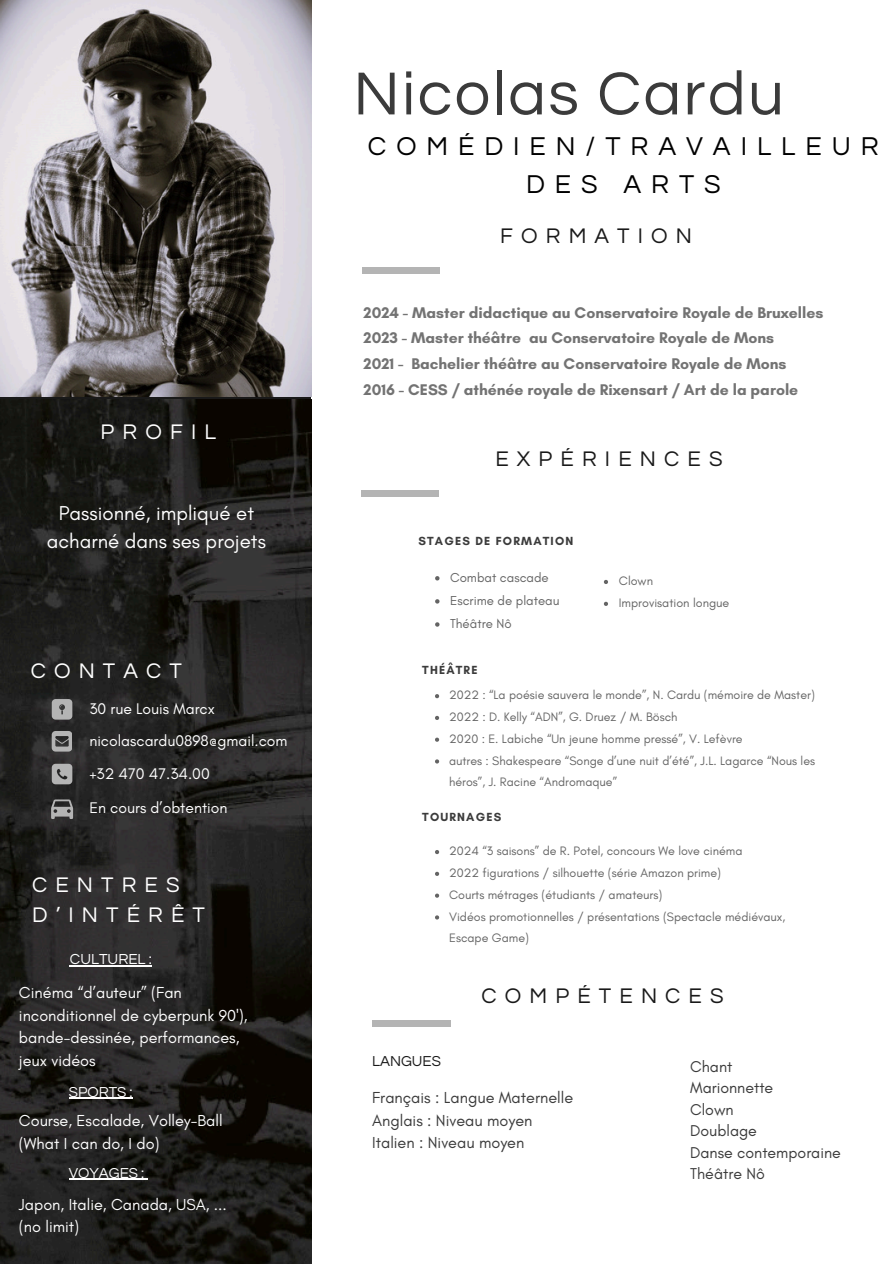
<style>
.page{position:relative;width:894px;height:1264px;background:#fff}
.page>*{position:absolute;margin:0;border:0;box-sizing:border-box;transform-origin:0 0}
.t1{font:63px "Questrial";letter-spacing:.04em;color:#3b3b3b}
.t2{font:26.85px/37.2px "Questrial";letter-spacing:.37em;color:#000;text-align:center}
.t3{font:22.05px "Questrial";letter-spacing:.37em;color:#191919}
.t4{font:22.05px/30.3px "Questrial";letter-spacing:.37em;color:#fff}
.t5{font:20.4px/28.2px "Glacial Indifference";color:#fff;text-align:center}
.t6{font:16.2px/22.5px "Glacial Indifference";color:#fff}
.t7{font:16.2px "Glacial Indifference";color:#3b3b3b}
.t8{font:15.9px "Glacial Indifference";color:#3b3b3b}
.t9{font:700 15.75px/25.8px "Glacial Indifference";color:#737373}
.t10{font:15.75px "Glacial Indifference";color:#fff}
.t11{font:15.15px "Questrial";color:#fff}
.t12{font:15px "Questrial";color:#fff}
.t13{font:15px "Questrial";color:#191919}
.t14{font:13.2px "Glacial Indifference";color:#646464}
.t15{font:12.45px/21.8px "Glacial Indifference";color:#646464}
.t16{font:700 12px "Glacial Indifference";letter-spacing:.1em;color:#3b3b3b}
</style>
<div class="page">
<div style="left:362px;top:267px;width:77px;height:7px;background:#b4b4b4"></div>
<div style="left:361px;top:490px;width:78px;height:7px;background:#b4b4b4"></div>
<div style="left:372px;top:1019px;width:78px;height:7px;background:#b4b4b4"></div>
<img style="left:0;top:0;width:312px;height:396px">
<img style="left:0;top:399px;width:311px;height:864px">
<svg style="left:435px;top:576px;width:4px;height:4px"></svg>
<svg style="left:435px;top:599px;width:4px;height:4px"></svg>
<svg style="left:435px;top:622px;width:4px;height:4px"></svg>
<svg style="left:435px;top:694px;width:4px;height:4px"></svg>
<svg style="left:435px;top:716px;width:4px;height:4px"></svg>
<svg style="left:435px;top:737px;width:4px;height:4px"></svg>
<svg style="left:435px;top:759px;width:4px;height:4px"></svg>
<svg style="left:435px;top:850px;width:4px;height:4px"></svg>
<svg style="left:435px;top:871px;width:4px;height:5px"></svg>
<svg style="left:435px;top:893px;width:4px;height:4px"></svg>
<svg style="left:435px;top:915px;width:4px;height:4px"></svg>
<hr style="left:69px;top:1097px;width:64px;height:1px;background:#fff">
<hr style="left:69px;top:1178px;width:75px;height:1px;background:#fff">
<hr style="left:70px;top:965px;width:82px;height:1px;background:#fff">
<svg style="left:604px;top:580px;width:4px;height:4px"></svg>
<svg style="left:603px;top:601px;width:5px;height:5px"></svg>
<svg style="left:52px;top:699px;width:20px;height:20px"></svg>
<svg style="left:52px;top:731px;width:20px;height:20px"></svg>
<svg style="left:52px;top:763px;width:20px;height:21px"></svg>
<svg style="left:51px;top:799px;width:22px;height:20px"></svg>
<p class="t4" style="left:101px;top:417px;width:117px">PROFIL</p>
<p class="t5" style="left:47px;top:498px;width:220px">Passionné, impliqué et acharné dans ses projets</p>
<p class="t4" style="left:31px;top:655px;width:153px">CONTACT</p>
<h3 class="t10" style="left:89px;top:699px;width:127px">30 rue Louis Marcx</h3>
<p class="t10" style="left:89px;top:731px;width:200px">nicolascardu0898@gmail.com</p>
<p class="t10" style="left:89px;top:763px;width:122px">+32 470 47.34.00</p>
<p class="t10" style="left:89px;top:798px;width:139px">En cours d’obtention</p>
<h3 class="t4" style="left:32px;top:869px;width:174px">CENTRES<br>D’INTÉRÊT</h3>
<h3 class="t11" style="left:70px;top:951px;width:83px">CULTUREL :</h3>
<p class="t6" style="left:19px;top:981px;width:230px">Cinéma “d’auteur” (Fan inconditionnel de cyberpunk 90'), bande-dessinée, performances, jeux vidéos</p>
<p class="t12" style="left:69px;top:1084px;width:65px">SPORTS :</p>
<h5 class="t6" style="left:19px;top:1109px;width:205px">Course, Escalade, Volley-Ball</h5>
<p class="t6" style="left:19px;top:1131px;width:142px">(What I can do, I do)</p>
<p class="t12" style="left:69px;top:1165px;width:77px">VOYAGES :</p>
<p class="t6" style="left:19px;top:1192px;width:209px">Japon, Italie, Canada, USA, ...</p>
<p class="t6" style="left:19px;top:1215px;width:62px">(no limit)</p>
<h4 class="t1" style="left:353px;top:63px;width:432px">Nicolas Cardu</h4>
<p class="t2" style="left:368px;top:129px;width:512px">COMÉDIEN/TRAVAILLEUR<br>DES ARTS</p>
<p class="t3" style="left:500px;top:225px;width:193px">FORMATION</p>
<p class="t9" style="left:363px;top:299px;width:461px">2024 - Master didactique au Conservatoire Royale de Bruxelles 2023 - Master théâtre au Conservatoire Royale de Mons<br>2021 - Bachelier théâtre au Conservatoire Royale de Mons<br>2016 - CESS / athénée royale de Rixensart / Art de la parole</p>
<h3 class="t3" style="left:495px;top:447px;width:228px">EXPÉRIENCES</h3>
<h5 class="t16" style="left:418px;top:534px;width:156px">STAGES DE FORMATION</h5>
<p class="t14" style="left:450px;top:569px;width:100px">Combat cascade</p>
<p class="t14" style="left:450px;top:592px;width:111px">Escrime de plateau</p>
<h5 class="t14" style="left:450px;top:615px;width:63px">Théâtre Nô</h5>
<p class="t16" style="left:422px;top:662px;width:57px">THÉÂTRE</p>
<p class="t15" style="left:449px;top:684px;width:367px">2022 : “La poésie sauvera le monde”, N. Cardu (mémoire de Master)</p>
<h1 class="t15" style="left:449px;top:705px;width:230px">2022 : D. Kelly “ADN”, G. Druez / M. Bösch</h1>
<h2 class="t15" style="left:449px;top:727px;width:295px">2020 : E. Labiche “Un jeune homme pressé”, V. Lefèvre</h2>
<h3 class="t15" style="left:449px;top:749px;width:367px">autres : Shakespeare “Songe d’une nuit d’été”, J.L. Lagarce “Nous les héros”, J. Racine “Andromaque”</h3>
<h6 class="t16" style="left:422px;top:809px;width:81px">TOURNAGES</h6>
<h3 class="t15" style="left:449px;top:840px;width:295px">2024 “3 saisons” de R. Potel, concours We love cinéma</h3>
<p class="t15" style="left:449px;top:861px;width:273px">2022 figurations / silhouette (série Amazon prime)</p>
<p class="t15" style="left:449px;top:883px;width:215px">Courts métrages (étudiants / amateurs)</p>
<p class="t15" style="left:449px;top:905px;width:338px">Vidéos promotionnelles / présentations (Spectacle médiévaux,<br>Escape Game)</p>
<p class="t15" style="left:618px;top:570px;width:36px">Clown</p>
<p class="t15" style="left:618px;top:591px;width:112px">Improvisation longue</p>
<p class="t3" style="left:481px;top:984px;width:243px">COMPÉTENCES</p>
<h5 class="t13" style="left:372px;top:1053px;width:70px">LANGUES</h5>
<p class="t7" style="left:372px;top:1087px;width:202px">Français : Langue Maternelle</p>
<p class="t7" style="left:372px;top:1110px;width:162px">Anglais : Niveau moyen</p>
<p class="t7" style="left:372px;top:1132px;width:154px">Italien : Niveau moyen</p>
<p class="t8" style="left:690px;top:1056px;width:44px">Chant</p>
<p class="t8" style="left:690px;top:1078px;width:85px">Marionnette</p>
<p class="t8" style="left:690px;top:1099px;width:45px">Clown</p>
<p class="t8" style="left:690px;top:1121px;width:68px">Doublage</p>
<p class="t8" style="left:690px;top:1142px;width:152px">Danse contemporaine</p>
<p class="t8" style="left:690px;top:1164px;width:76px">Théâtre Nô</p>
</div>
